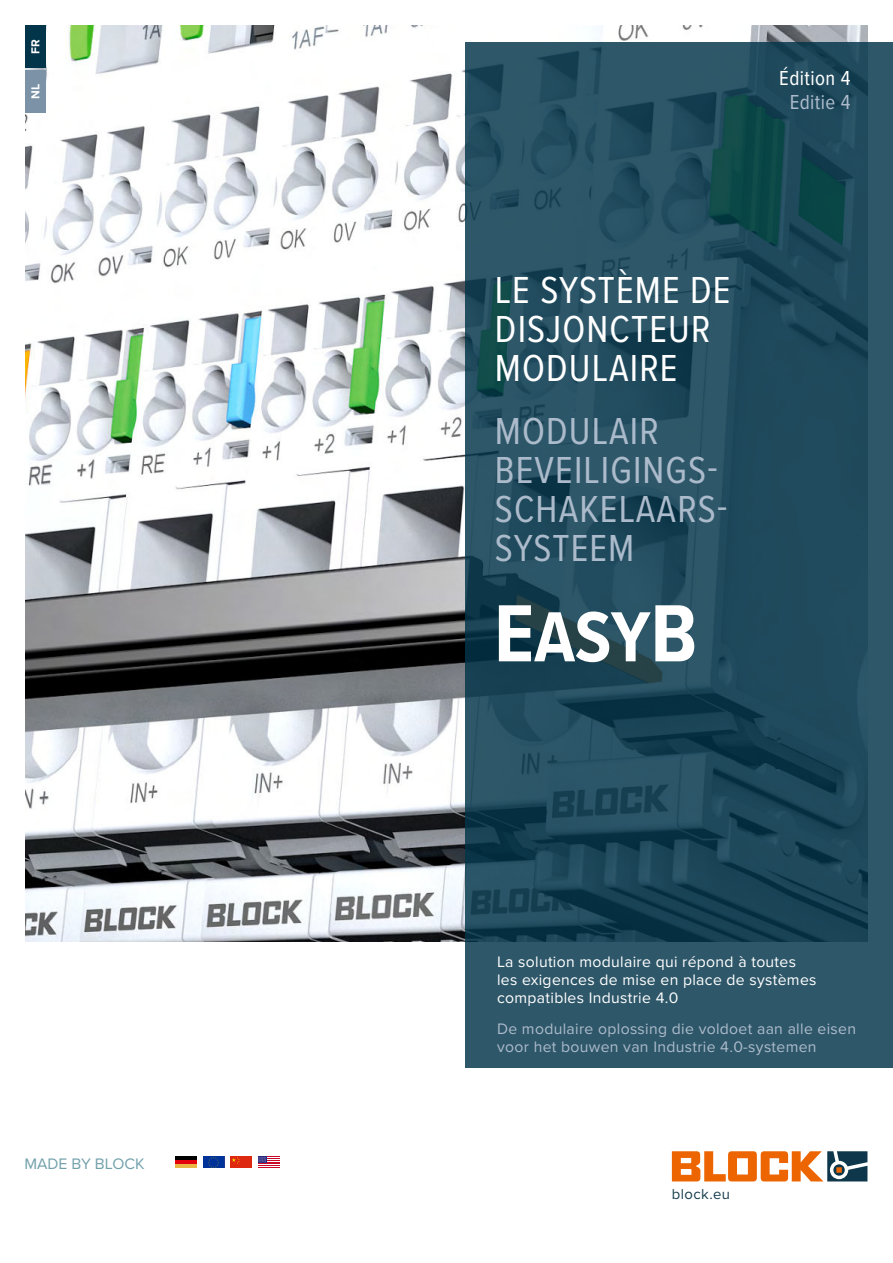
<style>
.page{position:relative;width:893px;height:1263px;background:#fff}
.page>*{position:absolute;margin:0;border:0;box-sizing:border-box;transform-origin:0 0}
.t1{font:700 73.5px "Proxima Nova Cond";color:#fff}
.t2{font:39px/39px "Proxima Nova Cond";letter-spacing:.03em;color:#acbbcb}
.t3{font:39px/39px "Proxima Nova Cond";letter-spacing:.03em;color:#fff}
.t4{font:21px "Proxima Nova Cond";letter-spacing:.02em;color:#fff}
.t5{font:21px "Proxima Nova Cond";letter-spacing:.02em;color:#acbbcb}
.t6{font:15.75px/18px "Proxima Nova";letter-spacing:.02em;color:#fff}
.t7{font:15.75px/18px "Proxima Nova";letter-spacing:.02em;color:#acbbcb}
.t8{font:15.75px "Proxima Nova";color:#72a0ab}
.t9{font:14.85px "Proxima Nova";letter-spacing:.03em;color:#183e4e}
.t10{font:700 12px "Proxima Nova";color:#fff}
.s1{font-size:84px}
</style>
<div class="page">
<img style="left:26px;top:26px;width:841px;height:916px">
<svg style="left:465px;top:42px;width:428px;height:1026px;background:#224c5e"></svg>
<div style="left:26px;top:26px;width:20px;height:42px;background:#03354a"></div>
<div style="left:26px;top:70px;width:20px;height:42px;background:#7b92a7"></div>
<svg style="left:672px;top:1151px;width:195px;height:30px"></svg>
<hr style="left:175px;top:1156px;width:22px;height:4px;background:#000">
<hr style="left:175px;top:1160px;width:22px;height:4px;background:#e3000b">
<hr style="left:175px;top:1164px;width:22px;height:4px;background:#e9b644">
<img style="left:203px;top:1156px;width:21px;height:12px">
<div style="left:230px;top:1156px;width:22px;height:12px;background:#de2910"></div>
<svg style="left:232px;top:1157px;width:8px;height:7px"></svg>
<svg style="left:258px;top:1156px;width:21px;height:12px"></svg>
<p class="t10" style="left:29px;top:54px;width:16px;rotate:-90deg">FR</p>
<p class="t10" style="left:29px;top:99px;width:17px;rotate:-90deg">NL</p>
<p class="t8" style="left:24px;top:1155px;width:122px">MADE BY BLOCK</p>
<h3 class="t4" style="left:779px;top:66px;width:73px">Édition 4</h3>
<h3 class="t5" style="left:790px;top:90px;width:62px">Editie 4</h3>
<h2 class="t3" style="left:495px;top:269px;width:237px">LE SYSTÈME DE<br>DISJONCTEUR<br>MODULAIRE</h2>
<h2 class="t2" style="left:495px;top:409px;width:234px">MODULAIR<br>BEVEILIGINGS-<br>SCHAKELAARS-<br>SYSTEEM</h2>
<h1 class="t1" style="left:494px;top:598px;width:205px"><span class="s1">E</span>ASY<span class="s1">B</span></h1>
<p class="t6" style="left:497px;top:952px;width:321px">La solution modulaire qui répond à toutes les exigences de mise en place de systèmes compatibles Industrie 4.0</p>
<p class="t7" style="left:497px;top:1019px;width:361px">De modulaire oplossing die voldoet aan alle eisen voor het bouwen van Industrie 4.0-systemen</p>
<p class="t9" style="left:672px;top:1186px;width:60px">block.eu</p>
</div>
